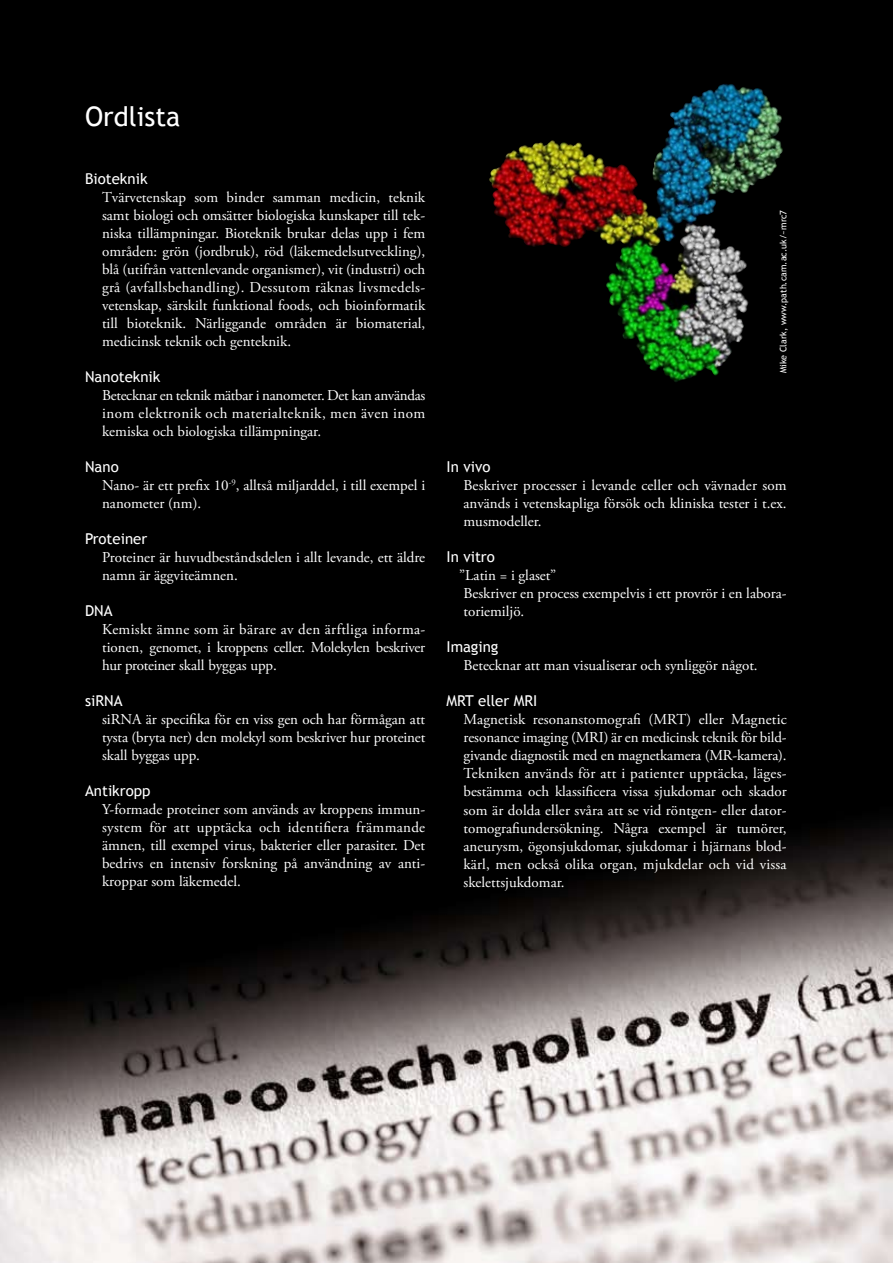
<style>
.page{position:relative;width:893px;height:1263px;background:#fff}
.page>*{position:absolute;margin:0;border:0;box-sizing:border-box;transform-origin:0 0}
.t1{font:27px "Trebuchet MS";color:#fff}
.t2{font:15px/18px "Adobe Garamond Pro";color:#fff;text-align:justify}
.t3{font:15px "Trebuchet MS";color:#fff}
.t4{font:9px "Trebuchet MS";color:#fff}
</style>
<div class="page">
<img style="left:0;top:0;width:893px;height:1263px">
<img style="left:528px;top:84px;width:197px;height:135px">
<h1 class="t1" style="left:85px;top:101px;width:97px">Ordlista</h1>
<p class="t3" style="left:85px;top:170px;width:64px">Bioteknik</p>
<p class="t2" style="left:102px;top:189px;width:325px">Tvärvetenskap som binder samman medicin, teknik samt biologi och omsätter biologiska kunskaper till tek&shy;niska tillämpningar. Bioteknik brukar delas upp i fem områden: grön (jordbruk), röd (läkemedelsutveckling), blå (utifrån vattenlevande organismer), vit (industri) och grå (avfallsbehandling). Dessutom räknas livsmedels&shy;vetenskap, särskilt funktional foods, och bioinformatik till bioteknik. Närliggande områden är biomaterial, medicinsk teknik och genteknik.</p>
<p class="t3" style="left:85px;top:368px;width:77px">Nanoteknik</p>
<p class="t2" style="left:102px;top:387px;width:325px">Betecknar en teknik mätbar i nanometer. Det kan användas inom elektronik och materialteknik, men även inom kemiska och biologiska tillämpningar.</p>
<p class="t3" style="left:85px;top:458px;width:35px">Nano</p>
<p class="t2" style="left:102px;top:477px;width:325px">Nano- är ett prefix 10<sup>-9</sup>, alltså miljarddel, i till exempel i nanometer (nm).</p>
<p class="t3" style="left:85px;top:530px;width:64px">Proteiner</p>
<p class="t2" style="left:102px;top:549px;width:325px">Proteiner är huvudbeståndsdelen i allt levande, ett äldre namn är äggviteämnen.</p>
<p class="t3" style="left:85px;top:602px;width:29px">DNA</p>
<p class="t2" style="left:102px;top:621px;width:325px">Kemiskt ämne som är bärare av den ärftliga informa&shy;tionen, genomet, i kroppens celler. Molekylen beskriver hur proteiner skall byggas upp.</p>
<p class="t3" style="left:85px;top:692px;width:39px">siRNA</p>
<p class="t2" style="left:102px;top:711px;width:325px">siRNA är specifika för en viss gen och har förmågan att tysta (bryta ner) den molekyl som beskriver hur proteinet skall byggas upp.</p>
<p class="t3" style="left:85px;top:782px;width:67px">Antikropp</p>
<p class="t2" style="left:102px;top:801px;width:325px">Y-formade proteiner som används av kroppens immun&shy;system för att upptäcka och identifiera främmande ämnen, till exempel virus, bakterier eller parasiter. Det bedrivs en intensiv forskning på användning av anti&shy;kroppar som läkemedel.</p>
<p class="t4" style="left:778px;top:373px;width:165px;rotate:-90deg">Mike Clark, www.path.cam.ac.uk/~mrc7</p>
<p class="t3" style="left:446px;top:458px;width:45px">In vivo</p>
<p class="t2" style="left:463px;top:477px;width:325px">Beskriver processer i levande celler och vävnader som används i vetenskapliga försök och kliniska tester i t.ex. musmodeller.</p>
<p class="t3" style="left:446px;top:548px;width:50px">In vitro</p>
<p class="t2" style="left:459px;top:567px;width:329px;text-align:left">”Latin = i glaset”<br>Beskriver en process exempelvis i ett provrör i en labora&shy;toriemiljö.</p>
<p class="t3" style="left:446px;top:638px;width:54px">Imaging</p>
<p class="t2" style="left:463px;top:657px;width:296px">Betecknar att man visualiserar och synliggör något.</p>
<p class="t3" style="left:446px;top:692px;width:92px">MRT eller MRI</p>
<p class="t2" style="left:463px;top:711px;width:325px">Magnetisk resonanstomografi (MRT) eller Magnetic resonance imaging (MRI) är en medicinsk teknik för bild&shy;givande diagnostik med en magnetkamera (MR-kamera).<br>Tekniken används för att i patienter upptäcka, läges&shy;bestämma och klassificera vissa sjukdomar och skador som är dolda eller svåra att se vid röntgen- eller dator&shy;tomografiundersökning. Några exempel är tumörer, aneurysm, ögonsjukdomar, sjukdomar i hjärnans blod&shy;kärl, men också olika organ, mjukdelar och vid vissa skelettsjukdomar.</p>
</div>
